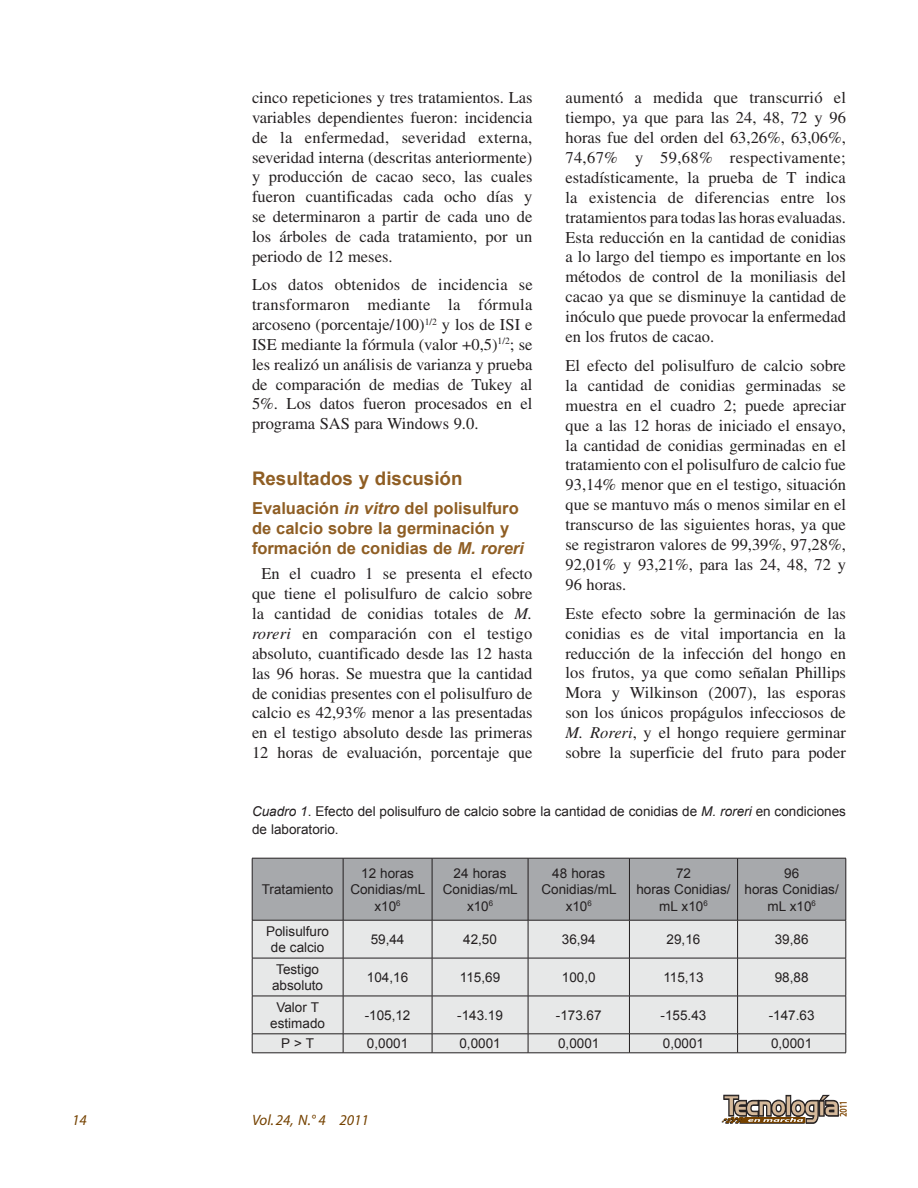
<style>
.page{position:relative;width:918px;height:1188px;background:#fff}
.page>*{position:absolute;margin:0;border:0;box-sizing:border-box;transform-origin:0 0}
.t1{font:700 18.75px "Arial";color:#8f5e24}
.t2{font:16.5px/20px "Times";color:#231f20;text-align:justify}
.t3{font:700 16.5px/19.8px "Arial";color:#8f5e24}
.t4{font:italic 15px "Myriad";color:#754200}
.t5{font:13.5px/16.5px "Arial";color:#231f20;text-align:center}
.s1{font-style:italic}
</style>
<div class="page">
<svg style="left:722px;top:1095px;width:125px;height:29px"></svg>
<div style="left:253px;top:859px;width:593px;height:61px;background:#a7a9ac"></div>
<div style="left:253px;top:921px;width:593px;height:132px;background:#e7e8e8"></div>
<hr style="left:252px;top:858px;width:91px;height:1px;background:#231f20">
<hr style="left:252px;top:858px;width:1px;height:62px;background:#231f20">
<hr style="left:343px;top:858px;width:89px;height:1px;background:#231f20">
<hr style="left:343px;top:858px;width:1px;height:62px;background:#231f20">
<hr style="left:432px;top:858px;width:96px;height:1px;background:#231f20">
<hr style="left:432px;top:858px;width:1px;height:62px;background:#231f20">
<hr style="left:528px;top:858px;width:101px;height:1px;background:#231f20">
<hr style="left:528px;top:858px;width:1px;height:62px;background:#231f20">
<hr style="left:629px;top:858px;width:109px;height:1px;background:#231f20">
<hr style="left:629px;top:858px;width:1px;height:62px;background:#231f20">
<hr style="left:738px;top:858px;width:108px;height:1px;background:#231f20">
<hr style="left:737px;top:858px;width:1px;height:62px;background:#231f20">
<hr style="left:846px;top:858px;width:1px;height:62px;background:#231f20">
<hr style="left:252px;top:920px;width:91px;height:1px;background:#231f20">
<hr style="left:252px;top:920px;width:1px;height:38px;background:#231f20">
<hr style="left:343px;top:920px;width:89px;height:1px;background:#231f20">
<hr style="left:343px;top:920px;width:1px;height:38px;background:#231f20">
<hr style="left:432px;top:920px;width:96px;height:1px;background:#231f20">
<hr style="left:432px;top:920px;width:1px;height:38px;background:#231f20">
<hr style="left:528px;top:920px;width:101px;height:1px;background:#231f20">
<hr style="left:528px;top:920px;width:1px;height:38px;background:#231f20">
<hr style="left:629px;top:920px;width:109px;height:1px;background:#231f20">
<hr style="left:629px;top:920px;width:1px;height:38px;background:#231f20">
<hr style="left:738px;top:920px;width:108px;height:1px;background:#231f20">
<hr style="left:737px;top:920px;width:1px;height:38px;background:#231f20">
<hr style="left:846px;top:920px;width:1px;height:38px;background:#231f20">
<hr style="left:252px;top:958px;width:91px;height:1px;background:#231f20">
<hr style="left:252px;top:958px;width:1px;height:38px;background:#231f20">
<hr style="left:343px;top:958px;width:89px;height:1px;background:#231f20">
<hr style="left:343px;top:958px;width:1px;height:38px;background:#231f20">
<hr style="left:432px;top:958px;width:96px;height:1px;background:#231f20">
<hr style="left:432px;top:958px;width:1px;height:38px;background:#231f20">
<hr style="left:528px;top:958px;width:101px;height:1px;background:#231f20">
<hr style="left:528px;top:958px;width:1px;height:38px;background:#231f20">
<hr style="left:629px;top:958px;width:109px;height:1px;background:#231f20">
<hr style="left:629px;top:958px;width:1px;height:38px;background:#231f20">
<hr style="left:738px;top:958px;width:108px;height:1px;background:#231f20">
<hr style="left:737px;top:958px;width:1px;height:38px;background:#231f20">
<hr style="left:846px;top:958px;width:1px;height:38px;background:#231f20">
<hr style="left:252px;top:996px;width:91px;height:1px;background:#231f20">
<hr style="left:252px;top:996px;width:1px;height:38px;background:#231f20">
<hr style="left:343px;top:996px;width:89px;height:1px;background:#231f20">
<hr style="left:343px;top:996px;width:1px;height:38px;background:#231f20">
<hr style="left:432px;top:996px;width:96px;height:1px;background:#231f20">
<hr style="left:432px;top:996px;width:1px;height:38px;background:#231f20">
<hr style="left:528px;top:996px;width:101px;height:1px;background:#231f20">
<hr style="left:528px;top:996px;width:1px;height:38px;background:#231f20">
<hr style="left:629px;top:996px;width:109px;height:1px;background:#231f20">
<hr style="left:629px;top:996px;width:1px;height:38px;background:#231f20">
<hr style="left:738px;top:996px;width:108px;height:1px;background:#231f20">
<hr style="left:737px;top:996px;width:1px;height:38px;background:#231f20">
<hr style="left:846px;top:996px;width:1px;height:38px;background:#231f20">
<hr style="left:252px;top:1034px;width:91px;height:1px;background:#231f20">
<svg style="left:252px;top:1034px;width:1px;height:19px"></svg>
<hr style="left:343px;top:1034px;width:89px;height:1px;background:#231f20">
<svg style="left:343px;top:1034px;width:1px;height:19px"></svg>
<hr style="left:432px;top:1034px;width:96px;height:1px;background:#231f20">
<svg style="left:432px;top:1034px;width:1px;height:19px"></svg>
<hr style="left:528px;top:1034px;width:101px;height:1px;background:#231f20">
<svg style="left:528px;top:1034px;width:1px;height:19px"></svg>
<hr style="left:629px;top:1034px;width:109px;height:1px;background:#231f20">
<svg style="left:629px;top:1035px;width:1px;height:18px"></svg>
<hr style="left:738px;top:1034px;width:108px;height:1px;background:#231f20">
<svg style="left:737px;top:1034px;width:1px;height:19px"></svg>
<svg style="left:846px;top:1034px;width:1px;height:19px"></svg>
<hr style="left:252px;top:1053px;width:91px;height:1px;background:#231f20">
<hr style="left:343px;top:1053px;width:89px;height:1px;background:#231f20">
<hr style="left:432px;top:1053px;width:96px;height:1px;background:#231f20">
<hr style="left:528px;top:1053px;width:101px;height:1px;background:#231f20">
<hr style="left:629px;top:1053px;width:109px;height:1px;background:#231f20">
<hr style="left:738px;top:1053px;width:108px;height:1px;background:#231f20">
<p class="t2" style="left:252px;top:87px;width:282px">cinco repeticiones y tres tratamientos. Las variables dependientes fueron: incidencia de la enfermedad, severidad externa, severidad interna (descritas anteriormente) y producción de cacao seco, las cuales fueron cuantificadas cada ocho días y se determinaron a partir de cada uno de los árboles de cada tratamiento, por un periodo de 12 meses.</p>
<p class="t2" style="left:252px;top:275px;width:282px">Los datos obtenidos de incidencia se transformaron mediante la fórmula arcoseno (porcentaje/100)<sup>1/2</sup> y los de ISI e ISE mediante la fórmula (valor +0,5)<sup>1/2</sup>; se les realizó un análisis de varianza y prueba de comparación de medias de Tukey al 5%. Los datos fueron procesados en el programa SAS para Windows 9.0.</p>
<p class="t1" style="left:252px;top:466px;width:212px">Resultados y discusión</p>
<p class="t3" style="left:252px;top:499px;width:273px">Evaluación <span class="s1">in vitro</span> del polisulfuro de calcio sobre la germinación y formación de conidias de <span class="s1">M. roreri</span></p>
<p class="t2" style="left:252px;top:564px;width:282px;text-align:center">En el cuadro 1 se presenta el efecto que tiene el polisulfuro de calcio sobre la cantidad de conidias totales de <span class="s1">M. roreri</span> en comparación con el testigo absoluto, cuantificado desde las 12 hasta las 96 horas. Se muestra que la cantidad de conidias presentes con el polisulfuro de calcio es 42,93% menor a las presentadas en el testigo absoluto desde las primeras 12 horas de evaluación, porcentaje que</p>
<p class="t2" style="left:566px;top:87px;width:282px">aumentó a medida que transcurrió el tiempo, ya que para las 24, 48, 72 y 96 horas fue del orden del 63,26%, 63,06%, 74,67% y 59,68% respectivamente; estadísticamente, la prueba de T indica la existencia de diferencias entre los tratamientos para todas las horas evaluadas.<br>Esta reducción en la cantidad de conidias a lo largo del tiempo es importante en los métodos de control de la moniliasis del cacao ya que se disminuye la cantidad de inóculo que puede provocar la enfermedad en los frutos de cacao.</p>
<p class="t2" style="left:566px;top:355px;width:282px">El efecto del polisulfuro de calcio sobre la cantidad de conidias germinadas se muestra en el cuadro 2; puede apreciar que a las 12 horas de iniciado el ensayo, la cantidad de conidias germinadas en el tratamiento con el polisulfuro de calcio fue 93,14% menor que en el testigo, situación que se mantuvo más o menos similar en el transcurso de las siguientes horas, ya que se registraron valores de 99,39%, 97,28%, 92,01% y 93,21%, para las 24, 48, 72 y 96 horas.</p>
<p class="t2" style="left:566px;top:603px;width:282px">Este efecto sobre la germinación de las conidias es de vital importancia en la reducción de la infección del hongo en los frutos, ya que como señalan Phillips Mora y Wilkinson (2007), las esporas son los únicos propágulos infecciosos de <span class="s1">M. Roreri</span>, y el hongo requiere germinar sobre la superficie del fruto para poder</p>
<p class="t5" style="left:252px;top:802px;width:595px;line-height:18px;text-align:left"><span class="s1">Cuadro 1</span>. Efecto del polisulfuro de calcio sobre la cantidad de conidias de <span class="s1">M. roreri</span> en condiciones de laboratorio.</p>
<p class="t5" style="left:262px;top:881px;width:73px">Tratamiento</p>
<p class="t5" style="left:350px;top:865px;width:77px">12 horas<br>Conidias/mL x10<sup>6</sup></p>
<p class="t5" style="left:443px;top:865px;width:77px">24 horas<br>Conidias/mL x10<sup>6</sup></p>
<p class="t5" style="left:541px;top:865px;width:77px">48 horas<br>Conidias/mL x10<sup>6</sup></p>
<p class="t5" style="left:636px;top:865px;width:96px">72<br>horas Conidias/ mL x10<sup>6</sup></p>
<p class="t5" style="left:745px;top:865px;width:96px">96<br>horas Conidias/ mL x10<sup>6</sup></p>
<p class="t5" style="left:266px;top:923px;width:65px">Polisulfuro de calcio</p>
<p class="t5" style="left:371px;top:931px;width:35px">59,44</p>
<p class="t5" style="left:463px;top:931px;width:35px">42,50</p>
<p class="t5" style="left:562px;top:931px;width:35px">36,94</p>
<p class="t5" style="left:667px;top:931px;width:35px">29,16</p>
<p class="t5" style="left:775px;top:931px;width:35px">39,86</p>
<p class="t5" style="left:272px;top:961px;width:53px">Testigo absoluto</p>
<p class="t5" style="left:367px;top:969px;width:43px">104,16</p>
<p class="t5" style="left:460px;top:969px;width:42px">115,69</p>
<p class="t5" style="left:562px;top:969px;width:35px">100,0</p>
<p class="t5" style="left:663px;top:969px;width:42px">115,13</p>
<p class="t5" style="left:775px;top:969px;width:35px">98,88</p>
<p class="t5" style="left:270px;top:999px;width:56px">Valor T estimado</p>
<p class="t5" style="left:365px;top:1007px;width:47px">-105,12</p>
<p class="t5" style="left:457px;top:1007px;width:47px">-143.19</p>
<p class="t5" style="left:556px;top:1007px;width:47px">-173.67</p>
<p class="t5" style="left:661px;top:1007px;width:47px">-155.43</p>
<p class="t5" style="left:769px;top:1007px;width:47px">-147.63</p>
<p class="t5" style="left:281px;top:1035px;width:34px">P &gt; T</p>
<p class="t5" style="left:367px;top:1035px;width:43px">0,0001</p>
<p class="t5" style="left:459px;top:1035px;width:43px">0,0001</p>
<p class="t5" style="left:558px;top:1035px;width:43px">0,0001</p>
<p class="t5" style="left:663px;top:1035px;width:43px">0,0001</p>
<p class="t5" style="left:771px;top:1035px;width:43px">0,0001</p>
<p class="t4" style="left:72px;top:1113px;width:16px">14</p>
<p class="t4" style="left:252px;top:1113px;width:119px">Vol. 24, N.° 4 2011</p>
</div>
